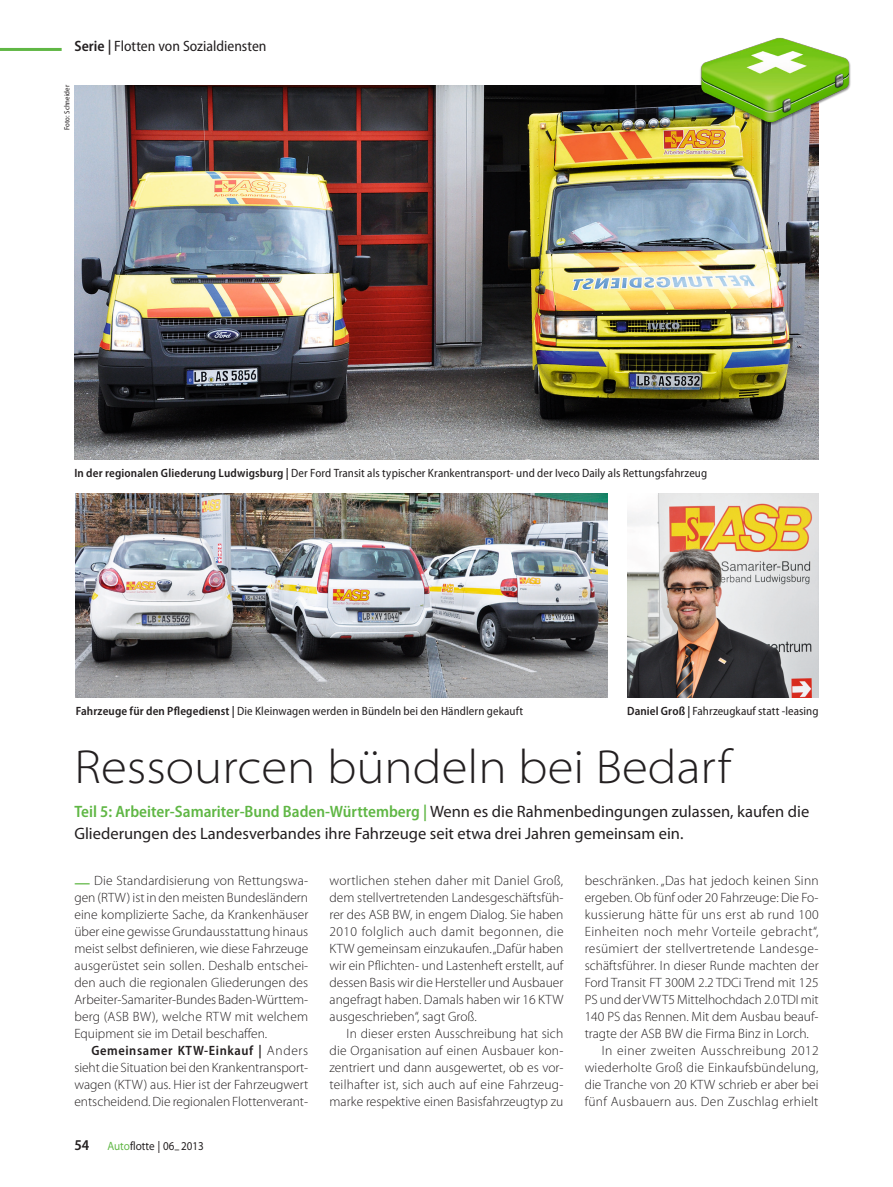
<style>
.page{position:relative;width:893px;height:1187px;background:#fff}
.page>*{position:absolute;margin:0;border:0;box-sizing:border-box;transform-origin:0 0}
.Titel_1{font:300 semi-expanded 48px "Myriad Pro";color:#231f20}
.Vorspann{font:16.5px/22.5px "Myriad Pro";color:#231f20}
.Rubrik{font:semi-condensed 15px "Myriad Pro";color:#231f20}
.Grundtext_Einzug{font:300 13.5px/17px "Myriad Pro";color:#231f20;text-align:justify}
.Grundtext_Initial_Gr{font:300 13.5px/17px "Myriad Pro";color:#231f20;text-align:justify}
.Bildunterschrift{font:semi-condensed 12px "Myriad Pro";letter-spacing:.01em;color:#231f20}
.Pagina{font:semi-expanded 12px "Myriad Pro";color:#231f20;scale:.85 1}
.Bildquelle{font:semi-condensed 7.5px "Myriad Pro";color:#231f20}
.s1{font-weight:600}
.s2{font-weight:600;font-stretch:semi-condensed;color:#60b745}
.s3{font-weight:600;font-size:15.75px;color:#60b745}
.s4{font-weight:600;font-stretch:semi-condensed}
.s5{font-weight:600;font-stretch:semi-condensed;font-size:15px}
.s6{color:#60b745}
</style>
<div class="page">
<img style="left:74px;top:85px;width:745px;height:374px">
<img style="left:76px;top:493px;width:531px;height:204px">
<img style="left:627px;top:493px;width:192px;height:204px">
<img style="left:691px;top:37px;width:160px;height:99px">
<hr style="left:0;top:48px;width:62px;height:3px;background:#60b745">
<p class="Rubrik" style="left:74px;top:38px;width:194px"><span class="s1">Serie |</span> Flotten von Sozialdiensten</p>
<p class="Bildquelle" style="left:63px;top:130px;width:46px;rotate:-90deg">Foto: Schneider</p>
<p class="Bildunterschrift" style="left:74px;top:466px;width:634px"><span class="s1">In der regionalen Gliederung Ludwigsburg |</span> Der Ford Transit als typischer Krankentransport- und der Iveco Daily als Rettungsfahrzeug</p>
<p class="Bildunterschrift" style="left:76px;top:704px;width:449px"><span class="s1">Fahrzeuge für den Pflegedienst |</span> Die Kleinwagen werden in Bündeln bei den Händlern gekauft</p>
<p class="Bildunterschrift" style="left:627px;top:704px;width:193px"><span class="s1">Daniel Groß |</span> Fahrzeugkauf statt -leasing</p>
<p class="Titel_1" style="left:74px;top:740px;width:658px">Ressourcen bündeln bei Bedarf</p>
<p class="Vorspann" style="left:74px;top:800px;width:736px"><span class="s2">Teil 5: Arbeiter-Samariter-Bund Baden-Württemberg |</span> Wenn es die Rahmenbedingungen zulassen, kaufen die<br>Gliederungen des Landesverbandes ihre Fahrzeuge seit etwa drei Jahren gemeinsam ein.</p>
<p class="Grundtext_Initial_Gr" style="left:74px;top:872px;width:235px"><span class="s3">—</span> Die Standardisierung von Rettungswa&shy;gen (RTW) ist in den meisten Bundesländern eine komplizierte Sache, da Krankenhäuser über eine gewisse Grundausstattung hinaus meist selbst definieren, wie diese Fahrzeuge ausgerüstet sein sollen. Deshalb entschei&shy;den auch die regionalen Gliederungen des Arbeiter-Samariter-Bundes Baden-Württem&shy;berg (ASB BW), welche RTW mit welchem Equipment sie im Detail beschaffen.</p>
<p class="Grundtext_Einzug" style="left:74px;top:1042px;width:235px;text-indent:17px"><span class="s4">Gemeinsamer KTW-Einkauf |</span> Anders sieht die Situation bei den Krankentransport&shy;wagen (KTW) aus. Hier ist der Fahrzeugwert entscheidend. Die regionalen Flottenverant-</p>
<p class="Grundtext_Einzug" style="left:330px;top:872px;width:235px">wortlichen stehen daher mit Daniel Groß, dem stellvertretenden Landesgeschäftsfüh&shy;rer des ASB BW, in engem Dialog. Sie haben 2010 folglich auch damit begonnen, die KTW gemeinsam einzukaufen. „Dafür haben wir ein Pflichten- und Lastenheft erstellt, auf dessen Basis wir die Hersteller und Ausbauer angefragt haben. Damals haben wir 16 KTW ausgeschrieben“, sagt Groß.</p>
<p class="Grundtext_Einzug" style="left:330px;top:1025px;width:235px;text-indent:17px">In dieser ersten Ausschreibung hat sich die Organisation auf einen Ausbauer kon&shy;zentriert und dann ausgewertet, ob es vor&shy;teilhafter ist, sich auch auf eine Fahrzeug&shy;marke respektive einen Basisfahrzeugtyp zu</p>
<p class="Grundtext_Einzug" style="left:585px;top:872px;width:236px">beschränken. „Das hat jedoch keinen Sinn ergeben. Ob fünf oder 20 Fahrzeuge: Die Fo&shy;kussierung hätte für uns erst ab rund 100<br>Einheiten noch mehr Vorteile gebracht“, resümiert der stellvertretende Landesge&shy;schäftsführer. In dieser Runde machten der Ford Transit FT 300M 2.2 TDCi Trend mit 125<br>PS und der VW T5 Mittelhochdach 2.0 TDI mit 140 PS das Rennen. Mit dem Ausbau beauf&shy;tragte der ASB BW die Firma Binz in Lorch.</p>
<p class="Grundtext_Einzug" style="left:585px;top:1042px;width:235px;text-indent:17px">In einer zweiten Ausschreibung 2012 wiederholte Groß die Einkaufsbündelung, die Tranche von 20 KTW schrieb er aber bei fünf Ausbauern aus. Den Zuschlag erhielt</p>
<p class="Pagina" style="left:74px;top:1139px;width:154px"><span class="s5">54</span> <span class="s6">Auto</span>flotte | 06–2013</p>
</div>
